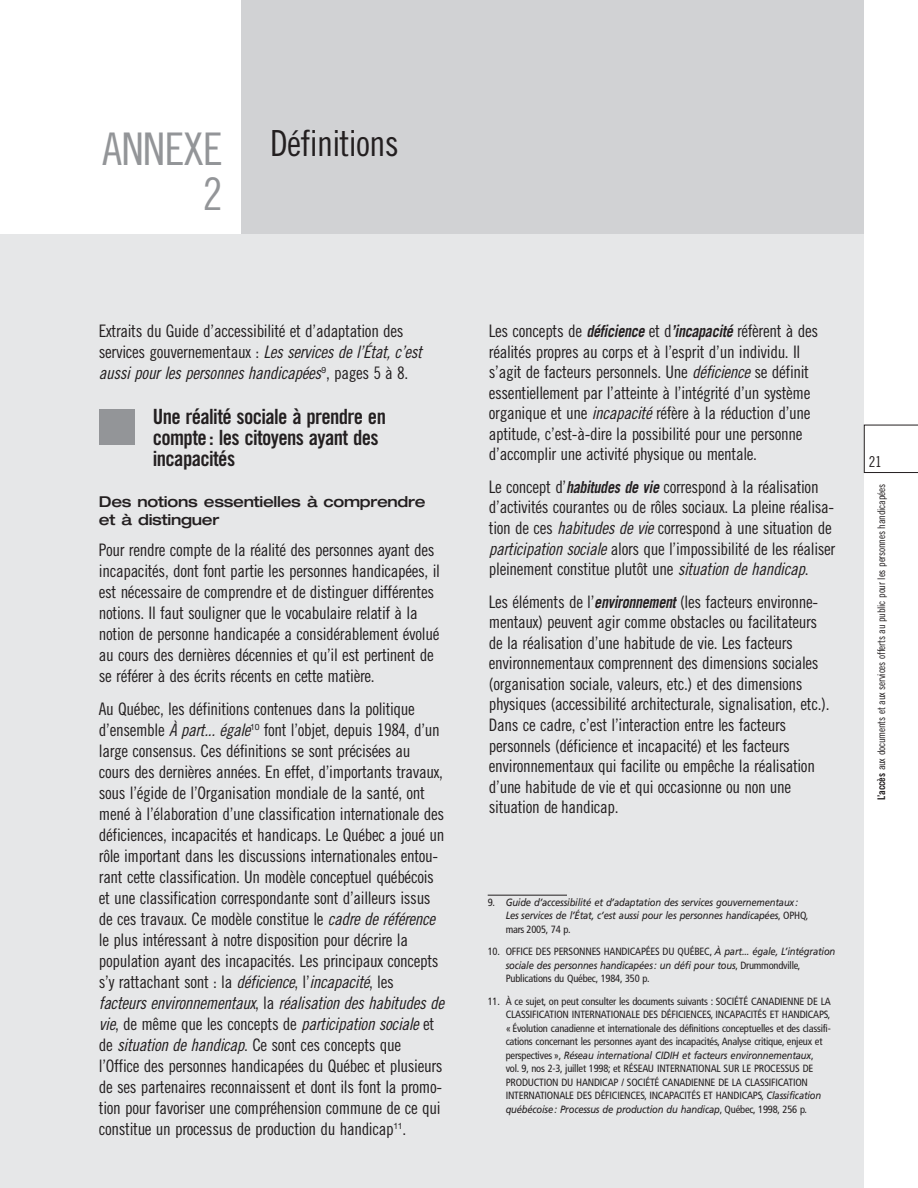
<style>
.page{position:relative;width:918px;height:1188px;background:#fff}
.page>*{position:absolute;margin:0;border:0;box-sizing:border-box;transform-origin:0 0}
.t1{font:45px/45px "Trade Gothic Cond Eighteen";letter-spacing:-.02em;color:#939598;text-align:right}
.t2{font:36px "Trade Gothic Cond Eighteen";letter-spacing:-.02em;color:#231f20}
.t3{font:21px/21px "Trade Gothic Bold Cond Twenty";letter-spacing:-.03em;color:#231f20}
.t4{font:17.25px/21px "Trade Gothic Cond Eighteen";letter-spacing:-.02em;color:#231f20}
.t5{font:500 expanded 15px/18px "Helvetica Neue";letter-spacing:-.02em;color:#231f20}
.t6{font:15px "Trade Gothic Cond Eighteen";color:#231f20}
.t7{font:condensed 10.5px/13.5px "Frutiger";letter-spacing:-.02em;color:#231f20}
.t8{font:italic 10.5px/13.5px "Frutiger";letter-spacing:-.02em;color:#231f20;scale:.9 1}
.t9{font:10.5px "Trade Gothic Cond Eighteen";letter-spacing:-.02em;color:#231f20}
.s1{font-style:italic}
.s2{font-family:"Trade Gothic";font-weight:700;font-style:italic;font-size:16.5px}
.s3{font-style:normal;font-stretch:condensed}
.s4{font-style:italic;font-stretch:normal}
.s5{font-family:"Trade Gothic Bold Cond Twenty"}
</style>
<div class="page">
<div style="left:0;top:234px;width:864px;height:954px;background:#e6e7e8"></div>
<svg style="left:864px;top:425px;width:54px;height:48px"></svg>
<div style="left:242px;top:0;width:622px;height:234px;background:#d1d2d4"></div>
<div style="left:99px;top:410px;width:36px;height:36px;background:#939598"></div>
<hr style="left:488px;top:895px;width:79px;height:1px;background:#231f20">
<h1 class="t1" style="left:102px;top:130px;width:122px">ANNEXE<br>2</h1>
<h2 class="t2" style="left:270px;top:130px;width:130px">Définitions</h2>
<p class="t4" style="left:99px;top:322px;width:328px">Extraits du Guide d’accessibilité et d’adaptation des services gouvernementaux : <span class="s1">Lesservicesdel’État,c’est aussipourlespersonneshandicapées</span><sup>9</sup> , p a g e s 5 à 8 .</p>
<p class="t3" style="left:153px;top:408px;width:235px">Une réalité sociale à prendre en compte : les citoyens ayant des incapacités</p>
<p class="t5" style="left:99px;top:494px;width:328px">Des notions essentielles à comprendre et à distinguer</p>
<p class="t4" style="left:99px;top:541px;width:343px">Pour rendre compte de la réalité des personnes ayant des incapacités, dont font partie les personnes handicapées, il est nécessaire de comprendre et de distinguer différentes notions. Il faut souligner que le vocabulaire relatif à la notion de personne handicapée a considérablement évolué au cours des dernières décennies et qu’il est pertinent de se référer à des écrits récents en cette matière.</p>
<p class="t4" style="left:99px;top:700px;width:350px">Au Québec, les définitions contenues dans la politique d’ensemble <span class="s1">À part...égale</span><sup>10</sup> font l’objet, depuis 1984, d’un large consensus. Ces définitions se sont précisées au<br>cours des dernières années. En effet, d’importants travaux, sous l’égide de l’Organisation mondiale de la santé, ont mené à l’élaboration d’une classification internationale des déficiences, incapacités et handicaps. Le Québec a joué un rôle important dans les discussions internationales entou&shy;rant cette classification. Un modèle conceptuel québécois et une classification correspondante sont d’ailleurs issus de ces travaux. Ce modèle constitue le <span class="s1">cadrederéférence </span>le plus intéressant à notre disposition pour décrire la population ayant des incapacités. Les principaux concepts s ’ y r a t t a c h a n t s o n t : l a <span class="s1">déficience</span>, l ’ <span class="s1">incapacité</span>, l e s <span class="s1">facteursenvironnementaux</span>, l a <span class="s1">réalisation deshabitudesde vie</span>, d e m ê m e q u e l e s c o n c e p t s d e <span class="s1">participation sociale</span> et<br>d e <span class="s1">situation dehandicap</span>. C e s o n t c e s c o n c e p t s q u e<br>l’Office des personnes handicapées du Québec et plusieurs de ses partenaires reconnaissent et dont ils font la promo&shy;tion pour favoriser une compréhension commune de ce qui constitue un processus de production du handicap<sup>11</sup>.</p>
<p class="t4" style="left:489px;top:322px;width:331px;line-height:20.5px">Les concepts de <span class="s2">déficience</span> et d<span class="s2">’incapacité</span> réfèrent à des réalités propres au corps et à l’esprit d’un individu. Il s’agit de facteurs personnels. Une <span class="s1">déficience</span>se définit essentiellement par l’atteinte à l’intégrité d’un système organique et une <span class="s1">incapacité</span>réfère à la réduction d’une aptitude, c’est-à-dire la possibilité pour une personne d’accomplir une activité physique ou mentale.</p>
<p class="t4" style="left:489px;top:478px;width:348px;line-height:20.5px">Le concept d’<span class="s2">habitudes de vie</span> correspond à la réalisation d’activités courantes ou de rôles sociaux. La pleine réalisa&shy;tion de ces <span class="s1">habitudesdevie</span>correspond à une situation de <span class="s1">participation sociale</span>alors que l’impossibilité de les réaliser pleinement constitue plutôt une <span class="s1">situation dehandicap</span>.</p>
<p class="t4" style="left:489px;top:593px;width:342px;line-height:20.5px">Les éléments de l’<span class="s2">environnement</span> (les facteurs environne&shy;mentaux) peuvent agir comme obstacles ou facilitateurs de la réalisation d’une habitude de vie. Les facteurs environnementaux comprennent des dimensions sociales (organisation sociale, valeurs, etc.) et des dimensions physiques (accessibilité architecturale, signalisation, etc.).<br>Dans ce cadre, c’est l’interaction entre les facteurs personnels (déficience et incapacité) et les facteurs environnementaux qui facilite ou empêche la réalisation d’une habitude de vie et qui occasionne ou non une situation de handicap.</p>
<p class="t8" style="left:506px;top:896px;width:338px;text-indent:-18px"><span class="s3">9.</span> Guide d’accessibilité et d’adaptation des services gouvernementaux :<br>Les services de l’État, c’est aussi pour les personnes handicapées<span class="s3">, OPHQ, mars 2005, 74 p.</span></p>
<p class="t7" style="left:506px;top:946px;width:331px;text-indent:-18px">10. OFFICE DES PERSONNES HANDICAPÉES DU QUÉBEC, <span class="s4">À part... égale, L’intégration sociale des personnes handicapées : un défi pour tous</span>, Drummondville,<br>Publications du Québec, 1984, 350 p.</p>
<p class="t7" style="left:506px;top:995px;width:327px;text-indent:-18px">11. À ce sujet, on peut consulter les documents suivants : SOCIÉTÉ CANADIENNE DE LA CLASSIFICATION INTERNATIONALE DES DÉFICIENCES, INCAPACITÉS ET HANDICAPS, « Évolution canadienne et internationale des définitions conceptuelles et des classifi&shy;cations concernant les personnes ayant des incapacités, Analyse critique, enjeux et perspectives », <span class="s4">Réseau international CIDIH et facteurs environnementaux</span>,<br>vol. 9, nos 2-3, juillet 1998; et RÉSEAU INTERNATIONAL SUR LE PROCESSUS DE PRODUCTION DU HANDICAP / SOCIÉTÉ CANADIENNE DE LA CLASSIFICATION INTERNATIONALE DES DÉFICIENCES, INCAPACITÉS ET HANDICAPS, <span class="s4">Classification québécoise : Processus de production du handicap</span>, Québec, 1998, 256 p.</p>
<p class="t6" style="left:869px;top:456px;width:14px">21</p>
<p class="t9" style="left:877px;top:800px;width:318px;rotate:-90deg"><span class="s5">L’accès</span> aux documents et aux services offerts au public pour les personnes handicapées</p>
</div>
